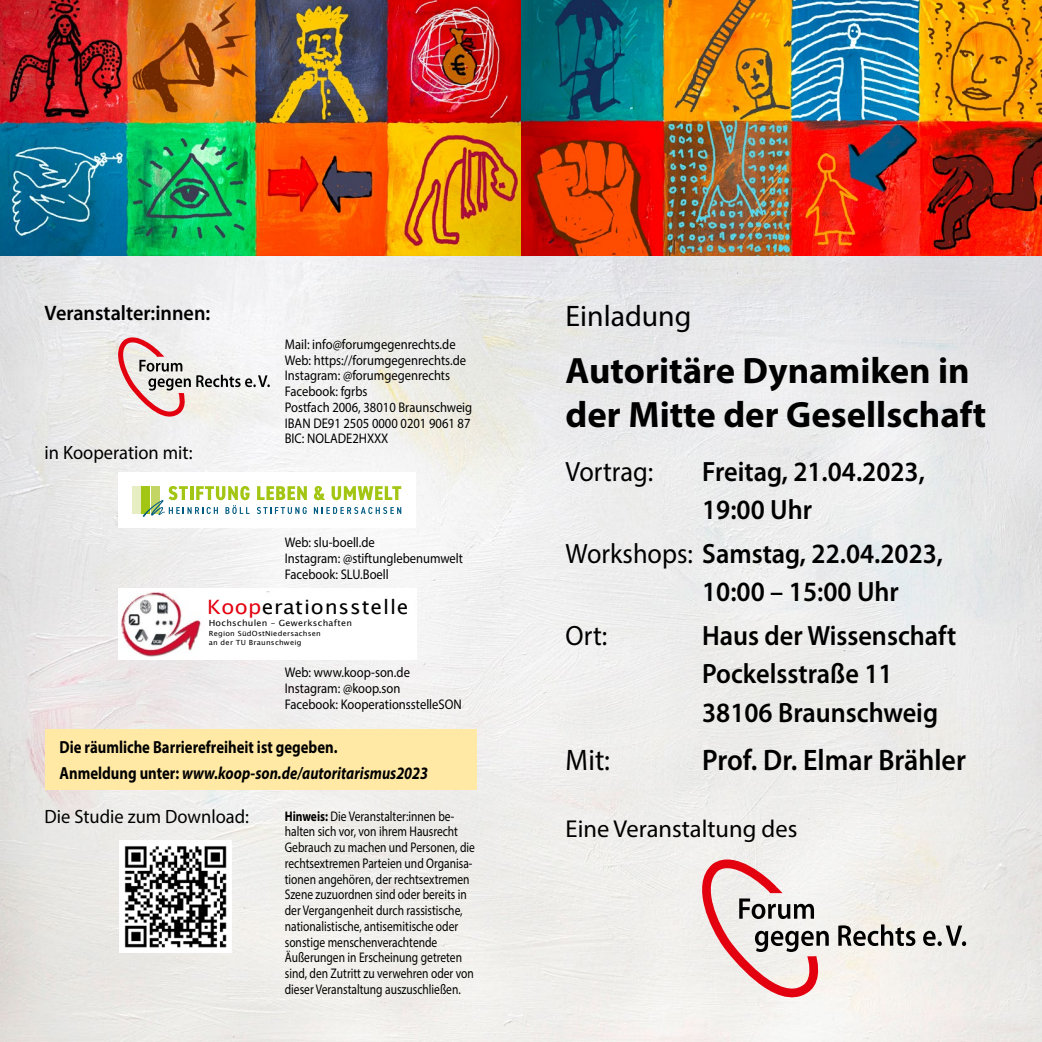
<style>
.page{position:relative;width:1042px;height:1042px;background:#fff}
.page>*{position:absolute;margin:0;border:0;box-sizing:border-box;transform-origin:0 0}
.t1{font:700 36.75px/43.8px "Myriad Pro";color:#000}
.t2{font:600 29.75px "Myriad Pro";color:#000;scale:.94 1}
.t3{font:29.75px "Myriad Pro";color:#000}
.t4{font:29.75px "Myriad Pro";color:#000;scale:.94 1}
.t5{font:600 28px/38.5px "Myriad Pro";color:#000;scale:.94 1}
.t6{font:28px "Myriad Pro";color:#000;scale:.94 1}
.t7{font:24.5px "Myriad Pro";color:#000}
.t8{font:600 21px "Myriad Pro";color:#000;scale:.96 1}
.t9{font:19.78px "Lucida Grande";letter-spacing:.04em;color:#000;scale:1.06 1}
.t10{font:19.25px "Myriad Pro";color:#000;scale:.96 1}
.t11{font:700 17.5px/25.9px "Myriad Pro";color:#000;scale:.84 1}
.t12{font:14px/15.8px "Myriad Pro";color:#000;scale:.82 1}
.t13{font:14px/15.8px "Myriad Pro";color:#000;scale:.9 1}
.t14{font:8.4px "Lucida Grande";letter-spacing:.03em;color:#000;scale:1.06 1}
.t15{font:7px/8.9px "Lucida Grande";letter-spacing:.03em;color:#000;scale:1.06 1}
.s1{color:#e3000f}
.s2{font-style:italic}
.s3{font-weight:700}
.s4{font-weight:400}
</style>
<div class="page">
<img style="left:0;top:255px;width:1042px;height:787px">
<img style="left:0;top:0;width:1042px;height:255px">
<svg style="left:695px;top:854px;width:271px;height:155px"></svg>
<svg style="left:114px;top:334px;width:156px;height:89px"></svg>
<div style="left:118px;top:588px;width:299px;height:72px;background:#fff"></div>
<img style="left:121px;top:591px;width:149px;height:65px">
<div style="left:204px;top:597px;width:209px;height:52px;background:#fff"></div>
<div style="left:118px;top:472px;width:297px;height:56px;background:#fff"></div>
<div style="left:132px;top:486px;width:8px;height:28px;background:#e7eec4"></div>
<div style="left:142px;top:486px;width:8px;height:28px;background:#a2c613"></div>
<svg style="left:257px;top:507px;width:50px;height:7px"></svg>
<svg style="left:314px;top:507px;width:87px;height:7px"></svg>
<svg style="left:143px;top:486px;width:107px;height:31px"></svg>
<svg style="left:257px;top:486px;width:50px;height:14px"></svg>
<svg style="left:314px;top:486px;width:11px;height:14px"></svg>
<svg style="left:332px;top:486px;width:69px;height:14px"></svg>
<div style="left:45px;top:729px;width:431px;height:60px;background:#ffe9a4"></div>
<img style="left:119px;top:840px;width:113px;height:112px">
<h3 class="t8" style="left:45px;top:299px;width:174px">Veranstalter:innen:</h3>
<h3 class="t10" style="left:45px;top:441px;width:155px">in Kooperation mit:</h3>
<p class="t13" style="left:285px;top:336px;width:210px">Mail: info@forumgegenrechts.de<br>Web: https://forumgegenrechts.de<br>Instagram: @forumgegenrechts<br>Facebook: fgrbs<br>Postfach 2006, 38010 Braunschweig<br>IBAN DE91 2505 0000 0201 9061 87<br>BIC: NOLADE2HXXX</p>
<p class="t13" style="left:285px;top:534px;width:200px">Web: slu-boell.de<br>Instagram: @stiftunglebenumwelt<br>Facebook: SLU.Boell</p>
<h3 class="t9" style="left:207px;top:595px;width:191px"><span class="s1">Koop</span>erationsstelle</h3>
<p class="t14" style="left:209px;top:618px;width:137px">Hochschulen – Gewerkschaften</p>
<p class="t15" style="left:209px;top:629px;width:107px">Region SüdOstNiedersachsen an der TU Braunschweig</p>
<p class="t13" style="left:285px;top:664px;width:198px">Web: www.koop-son.de<br>Instagram: @koop.son<br>Facebook: KooperationsstelleSON</p>
<p class="t11" style="left:60px;top:733px;width:440px">Die räumliche Barrierefreiheit ist gegeben.<br>Anmeldung unter: <span class="s2">www.koop-son.de/autoritarismus2023</span></p>
<p class="t12" style="left:285px;top:808px;width:233px"><span class="s3">Hinweis:</span> Die Veranstalter:innen be&shy;halten sich vor, von ihrem Hausrecht Gebrauch zu machen und Personen, die rechtsextremen Parteien und Organisa&shy;tionen angehören, der rechtsextremen Szene zuzuordnen sind oder bereits in der Vergangenheit durch rassistische, nationalistische, antisemitische oder sonstige menschenverachtende Äußerungen in Erscheinung getreten sind, den Zutritt zu verwehren oder von dieser Veranstaltung auszuschließen.</p>
<h3 class="t10" style="left:45px;top:804px;width:214px">Die Studie zum Download:</h3>
<h2 class="t3" style="left:566px;top:298px;width:127px">Einladung</h2>
<h1 class="t1" style="left:566px;top:348px;width:422px">Autoritäre Dynamiken in der Mitte der Gesellschaft</h1>
<h3 class="t6" style="left:566px;top:454px;width:95px">Vortrag:</h3>
<h3 class="t5" style="left:702px;top:451px;width:238px">Freitag, 21.04.2023,<br>19:00 Uhr</h3>
<h3 class="t5" style="left:702px;top:533px;width:258px;text-indent:-136px"><span class="s4">Workshops:</span> Samstag, 22.04.2023,<br>10:00 – 15:00 Uhr</h3>
<h3 class="t6" style="left:566px;top:618px;width:46px">Ort:</h3>
<h3 class="t5" style="left:702px;top:615px;width:272px">Haus der Wissenschaft<br>Pockelsstraße 11<br>38106 Braunschweig</h3>
<h2 class="t4" style="left:566px;top:742px;width:49px">Mit:</h2>
<h2 class="t2" style="left:702px;top:741px;width:282px">Prof. Dr. Elmar Brähler</h2>
<h3 class="t7" style="left:566px;top:813px;width:233px">Eine Veranstaltung des</h3>
</div>
